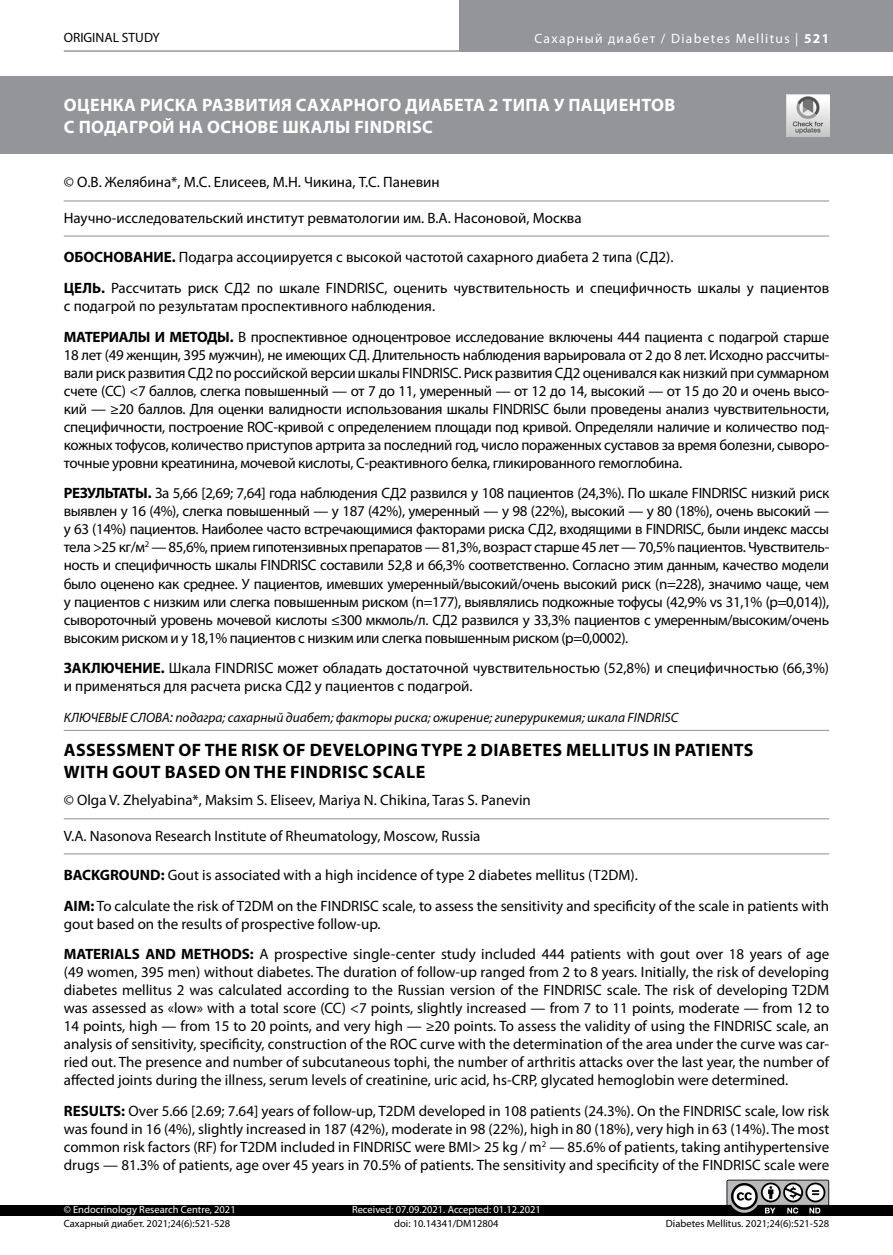
<style>
.page{position:relative;width:893px;height:1255px;background:#fff}
.page>*{position:absolute;margin:0;border:0;box-sizing:border-box;transform-origin:0 0}
.t1{font:700 18px/21.6px "Myriad Pro";letter-spacing:.02em;color:#000}
.t2{font:700 18px/21.6px "Myriad Pro";letter-spacing:.02em;color:#fff}
.t3{font:15px/18px "Myriad Pro";color:#000}
.t4{font:15px/30.8px "Myriad Pro";letter-spacing:-.02em;color:#000}
.t5{font:italic 13.5px "Myriad Pro";color:#000}
.t6{font:13.5px "Myriad Pro";letter-spacing:.1em;color:#fff}
.t7{font:13.5px "Myriad Pro";color:#000}
.t8{font:10.5px "Myriad Pro";color:#000}
.t9{font:10.5px "Myriad Pro";color:#fff}
.s1{font-weight:700}
.s2{font-size:15px}
</style>
<div class="page">
<div style="left:459px;top:0;width:434px;height:51px;background:#939598"></div>
<hr style="left:64px;top:50px;width:829px;height:2px;background:#939598">
<div style="left:0;top:1204px;width:893px;height:11px;background:#000"></div>
<svg style="left:726px;top:1179px;width:103px;height:35px"></svg>
<hr style="left:64px;top:200px;width:765px;height:1px;background:#939598">
<hr style="left:64px;top:235px;width:765px;height:1px;background:#939598">
<hr style="left:64px;top:729px;width:765px;height:2px;background:#939598">
<hr style="left:64px;top:818px;width:765px;height:1px;background:#939598">
<hr style="left:64px;top:853px;width:765px;height:1px;background:#939598">
<div style="left:0;top:77px;width:893px;height:77px;background:#939598"></div>
<img style="left:787px;top:94px;width:42px;height:43px">
<p class="t7" style="left:64px;top:29px;width:98px">ORIGINAL STUDY</p>
<p class="t6" style="left:534px;top:30px;width:296px">Сахарный диабет / Diabetes Mellitus | <span class="s1">521</span></p>
<p class="t2" style="left:64px;top:94px;width:613px">ОЦЕНКА РИСКА РАЗВИТИЯ САХАРНОГО ДИАБЕТА 2 ТИПА У ПАЦИЕНТОВ<br>С ПОДАГРОЙ НА ОСНОВЕ ШКАЛЫ FINDRISС</p>
<p class="t3" style="left:64px;top:172px;width:377px">© О.В. Желябина*, М.С. Елисеев, М.Н. Чикина, Т.С. Паневин</p>
<p class="t3" style="left:64px;top:208px;width:519px">Научно-исследовательский институт ревматологии им. В.А. Насоновой, Москва</p>
<p class="t3" style="left:64px;top:241px;width:767px;line-height:30.8px"><span class="s1">ОБОСНОВАНИЕ.</span> Подагра ассоциируется с высокой частотой сахарного диабета 2 типа (СД2).<br><span class="s1">ЦЕЛЬ.</span> Рассчитать риск СД2 по шкале FINDRISС, оценить чувствительность и специфичность шкалы у пациентов</p>
<p class="t4" style="left:64px;top:290px;width:767px">с подагрой по результатам проспективного наблюдения.<br><span class="s1">МАТЕРИАЛЫ И МЕТОДЫ.</span> В проспективное одноцентровое исследование включены 444 пациента c подагрой старше</p>
<p class="t3" style="left:64px;top:345px;width:767px;text-align:justify">18 лет (49 женщин, 395 мужчин), не имеющих СД. Длительность наблюдения варьировала от 2 до 8 лет. Исходно рассчиты&shy;вали риск развития СД2 по российской версии шкалы FINDRISС. Риск развития СД2 оценивался как низкий при суммарном счете (СС) &lt;7 баллов, слегка повышенный — от 7 до 11, умеренный — от 12 до 14, высокий — от 15 до 20 и очень высо&shy;кий — ≥20 баллов. Для оценки валидности использования шкалы FINDRISС были проведены анализ чувствительности, специфичности, построение ROC-кривой с определением площади под кривой. Определяли наличие и количество под&shy;кожных тофусов, количество приступов артрита за последний год, число пораженных суставов за время болезни, сыворо&shy;точные уровни креатинина, мочевой кислоты, С-реактивного белка, гликированного гемоглобина.</p>
<p class="t3" style="left:64px;top:484px;width:767px;text-align:justify"><span class="s1">РЕЗУЛЬТАТЫ.</span> За 5,66 [2,69; 7,64] года наблюдения СД2 развился у 108 пациентов (24,3%). По шкале FINDRISС низкий риск выявлен у 16 (4%), слегка повышенный — у 187 (42%), умеренный — у 98 (22%), высокий — у 80 (18%), очень высокий — у 63 (14%) пациентов. Наиболее часто встречающимися факторами риска СД2, входящими в FINDRISС, были индекс массы тела &gt;25 кг/м<sup>2</sup> — 85,6%, прием гипотензивных препаратов — 81,3%, возраст старше 45 лет — 70,5% пациентов. Чувствитель&shy;ность и специфичность шкалы FINDRISС составили 52,8 и 66,3% соответственно. Согласно этим данным, качество модели было оценено как среднее. У пациентов, имевших умеренный/высокий/очень высокий риск (n=228), значимо чаще, чем у пациентов с низким или слегка повышенным риском (n=177), выявлялись подкожные тофусы (42,9% vs 31,1% (р=0,014)), сывороточный уровень мочевой кислоты ≤300 мкмоль/л. СД2 развился у 33,3% пациентов с умеренным/высоким/очень высоким риском и у 18,1% пациентов с низким или слегка повышенным риском (p=0,0002).</p>
<p class="t3" style="left:64px;top:659px;width:767px"><span class="s1">ЗАКЛЮЧЕНИЕ.</span> Шкала FINDRISС может обладать достаточной чувствительностью (52,8%) и специфичностью (66,3%) и применяться для расчета риска СД2 у пациентов с подагрой.</p>
<p class="t5" style="left:64px;top:709px;width:616px">КЛЮЧЕВЫЕ СЛОВА<span class="s2">:</span> подагра; сахарный диабет; факторы риска; ожирение; гиперурикемия; шкала FINDRISС</p>
<p class="t1" style="left:64px;top:739px;width:691px">ASSESSMENT OF THE RISK OF DEVELOPING TYPE 2 DIABETES MELLITUS IN PATIENTS<br>WITH GOUT BASED ON THE FINDRISС SCALE</p>
<p class="t3" style="left:64px;top:790px;width:469px">© Olga V. Zhelyabina*, Maksim S. Eliseev, Mariya N. Chikina, Taras S. Panevin</p>
<p class="t3" style="left:64px;top:826px;width:418px">V.A. Nasonova Research Institute of Rheumatology, Moscow, Russia</p>
<p class="t3" style="left:64px;top:859px;width:767px;line-height:30.8px"><span class="s1">BACKGROUND:</span> Gout is associated with a high incidence of type 2 diabetes mellitus (T2DM).<br><span class="s1">AIM:</span> To calculate the risk of T2DM on the FINDRISС scale, to assess the sensitivity and specificity of the scale in patients with</p>
<p class="t3" style="left:64px;top:908px;width:767px;line-height:30.8px">gout based on the results of prospective follow-up.<br><span class="s1">MATERIALS AND METHODS:</span> A prospective single-center study included 444 patients with gout over 18 years of age</p>
<p class="t3" style="left:64px;top:963px;width:767px;text-align:justify">(49 women, 395 men) without diabetes. The duration of follow-up ranged from 2 to 8 years. Initially, the risk of developing diabetes mellitus 2 was calculated according to the Russian version of the FINDRISС scale. The risk of developing T2DM was assessed as «low» with a total score (CC) &lt;7 points, slightly increased — from 7 to 11 points, moderate — from 12 to 14 points, high — from 15 to 20 points, and very high — ≥20 points. To assess the validity of using the FINDRISС scale, an analysis of sensitivity, specificity, construction of the ROC curve with the determination of the area under the curve was car&shy;ried out. The presence and number of subcutaneous tophi, the number of arthritis attacks over the last year, the number of affected joints during the illness, serum levels of creatinine, uric acid, hs-CRP, glycated hemoglobin were determined.</p>
<p class="t3" style="left:64px;top:1101px;width:767px;text-align:justify"><span class="s1">RESULTS:</span> Over 5.66 [2.69; 7.64] years of follow-up, T2DM developed in 108 patients (24.3%). On the FINDRISС scale, low risk was found in 16 (4%), slightly increased in 187 (42%), moderate in 98 (22%), high in 80 (18%), very high in 63 (14%). The most common risk factors (RF) for T2DM included in FINDRISС were BMI&gt; 25 kg / m<sup>2</sup> — 85.6% of patients, taking antihypertensive drugs — 81.3% of patients, age over 45 years in 70.5% of patients. The sensitivity and specificity of the FINDRISС scale were</p>
<p class="t9" style="left:64px;top:1203px;width:173px">© Endocrinology Research Centre, 2021</p>
<p class="t9" style="left:352px;top:1203px;width:190px">Received: 07.09.2021. Accepted: 01.12.2021</p>
<p class="t8" style="left:64px;top:1216px;width:168px">Сахарный диабет. 2021;24(6):521-528</p>
<p class="t8" style="left:394px;top:1216px;width:106px">doi: 10.14341/DM12804</p>
<p class="t8" style="left:666px;top:1216px;width:165px">Diabetes Mellitus. 2021;24(6):521-528</p>
</div>
